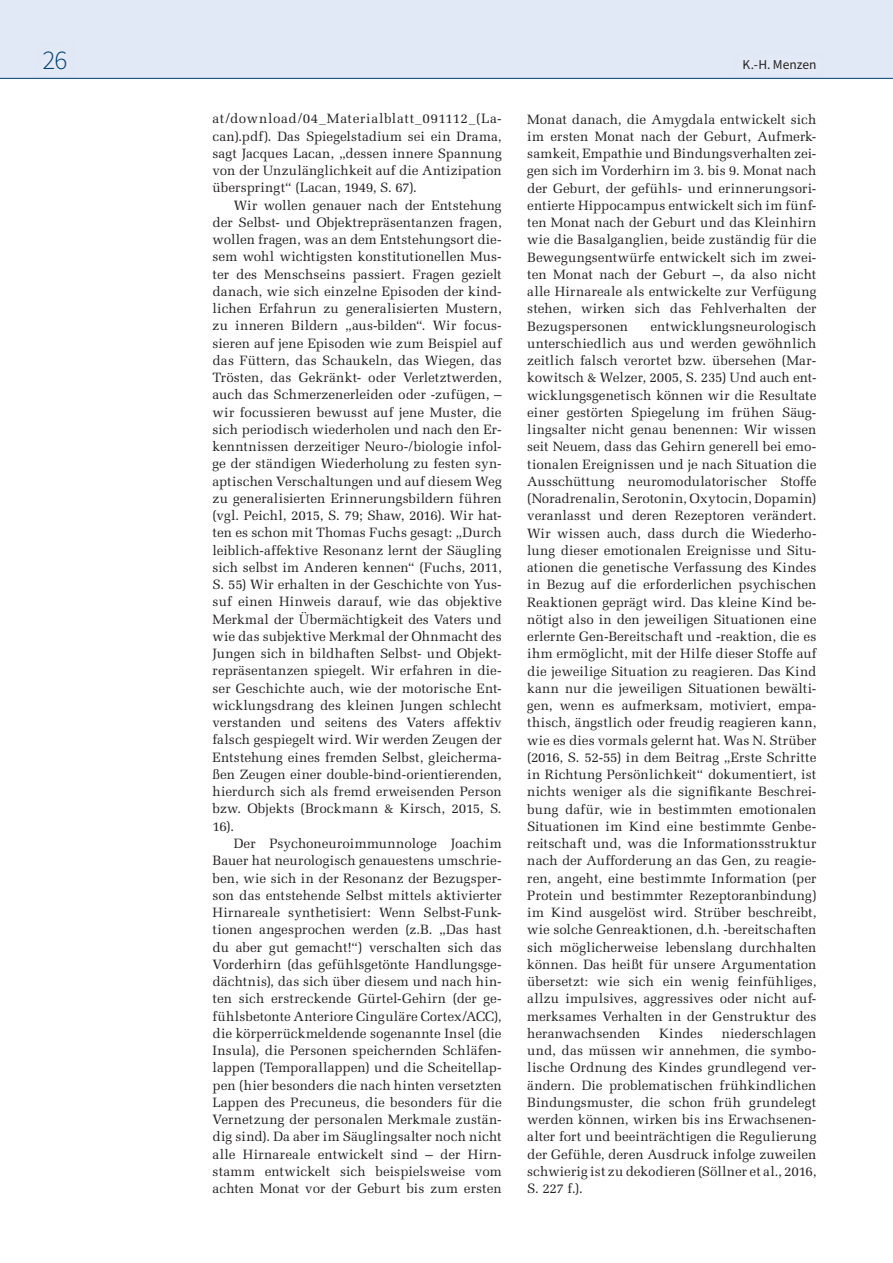
<style>
.page{position:relative;width:893px;height:1263px;background:#fff}
.page>*{position:absolute;margin:0;border:0;box-sizing:border-box;transform-origin:0 0}
.t1{font:300 27px "Source Sans Pro";color:#004373}
.t2{font:13.5px/17.2px "Melior LT Std";color:#231f20;text-align:justify}
.t3{font:13.5px "Source Sans Pro";color:#231f20}
</style>
<div class="page">
<div style="left:0;top:0;width:893px;height:79px;background:#e1e9f6"></div>
<hr style="left:0;top:78px;width:893px;height:1px;background:#004373">
<h1 class="t1" style="left:42px;top:44px;width:27px">26</h1>
<p class="t3" style="left:743px;top:59px;width:75px">K.-H. Menzen</p>
<p class="t2" style="left:213px;top:111px;width:291px">at/download/04_Materialblatt_091112_(La&shy;can).pdf). Das Spiegelstadium sei ein Drama, sagt Jacques Lacan, „dessen innere Spannung von der Unzulänglichkeit auf die Antizipation überspringt“ (Lacan, 1949, S. 67).</p>
<p class="t2" style="left:213px;top:197px;width:291px;text-indent:21px">Wir wollen genauer nach der Entstehung der Selbst- und Objektrepräsentanzen fragen, wollen fragen, was an dem Entstehungsort die&shy;sem wohl wichtigsten konstitutionellen Mus&shy;ter des Menschseins passiert. Fragen gezielt danach, wie sich einzelne Episoden der kind&shy;lichen Erfahrun zu generalisierten Mustern, zu inneren Bildern „aus-bilden“. Wir focus&shy;sieren auf jene Episoden wie zum Beispiel auf das Füttern, das Schaukeln, das Wiegen, das Trösten, das Gekränkt- oder Verletztwerden, auch das Schmerzenerleiden oder -zufügen, – wir focussieren bewusst auf jene Muster, die sich periodisch wiederholen und nach den Er&shy;kenntnissen derzeitiger Neuro-/biologie infol&shy;ge der ständigen Wiederholung zu festen syn&shy;aptischen Verschaltungen und auf diesem Weg zu generalisierten Erinnerungsbildern führen (vgl. Peichl, 2015, S. 79; Shaw, 2016). Wir hat&shy;ten es schon mit Thomas Fuchs gesagt: „Durch leiblich-affektive Resonanz lernt der Säugling sich selbst im Anderen kennen“ (Fuchs, 2011, S. 55) Wir erhalten in der Geschichte von Yus&shy;suf einen Hinweis darauf, wie das objektive Merkmal der Übermächtigkeit des Vaters und wie das subjektive Merkmal der Ohnmacht des Jungen sich in bildhaften Selbst- und Objekt&shy;repräsentanzen spiegelt. Wir erfahren in die&shy;ser Geschichte auch, wie der motorische Ent&shy;wicklungsdrang des kleinen Jungen schlecht verstanden und seitens des Vaters affektiv falsch gespiegelt wird. Wir werden Zeugen der Entstehung eines fremden Selbst, gleicherma&shy;ßen Zeugen einer double-bind-orientierenden, hierdurch sich als fremd erweisenden Person bzw. Objekts (Brockmann &amp; Kirsch, 2015, S.<br>16).</p>
<p class="t2" style="left:213px;top:836px;width:291px;text-indent:21px">Der Psychoneuroimmunnologe Joachim Bauer hat neurologisch genauestens umschrie&shy;ben, wie sich in der Resonanz der Bezugsper&shy;son das entstehende Selbst mittels aktivierter Hirnareale synthetisiert: Wenn Selbst-Funk&shy;tionen angesprochen werden (z.B. „Das hast du aber gut gemacht!“) verschalten sich das Vorderhirn (das gefühlsgetönte Handlungsge&shy;dächtnis), das sich über diesem und nach hin&shy;ten sich erstreckende Gürtel-Gehirn (der ge&shy;fühlsbetonte Anteriore Cinguläre Cortex/ACC), die körperrückmeldende sogenannte Insel (die Insula), die Personen speichernden Schläfen&shy;lappen (Temporallappen) und die Scheitellap&shy;pen (hier besonders die nach hinten versetzten Lappen des Precuneus, die besonders für die Vernetzung der personalen Merkmale zustän&shy;dig sind). Da aber im Säuglingsalter noch nicht alle Hirnareale entwickelt sind – der Hirn&shy;stamm entwickelt sich beispielsweise vom achten Monat vor der Geburt bis zum ersten</p>
<p class="t2" style="left:527px;top:111px;width:291px">Monat danach, die Amygdala entwickelt sich im ersten Monat nach der Geburt, Aufmerk&shy;samkeit, Empathie und Bindungsverhalten zei&shy;gen sich im Vorderhirn im 3. bis 9. Monat nach der Geburt, der gefühls- und erinnerungsori&shy;entierte Hippocampus entwickelt sich im fünf&shy;ten Monat nach der Geburt und das Kleinhirn wie die Basalganglien, beide zuständig für die Bewegungsentwürfe entwickelt sich im zwei&shy;ten Monat nach der Geburt –, da also nicht alle Hirnareale als entwickelte zur Verfügung stehen, wirken sich das Fehlverhalten der Bezugspersonen</p>
<p class="t2" style="left:527px;top:318px;width:291px;text-indent:123px">entwicklungsneurologisch unterschiedlich aus und werden gewöhnlich zeitlich falsch verortet bzw. übersehen (Mar&shy;kowitsch &amp; Welzer, 2005, S. 235) Und auch ent&shy;wicklungsgenetisch können wir die Resultate einer gestörten Spiegelung im frühen Säug&shy;lingsalter nicht genau benennen: Wir wissen seit Neuem, dass das Gehirn generell bei emo&shy;tionalen Ereignissen und je nach Situation die Ausschüttung neuromodulatorischer Stoffe (Noradrenalin, Serotonin, Oxytocin, Dopamin) veranlasst und deren Rezeptoren verändert.<br>Wir wissen auch, dass durch die Wiederho&shy;lung dieser emotionalen Ereignisse und Situ&shy;ationen die genetische Verfassung des Kindes in Bezug auf die erforderlichen psychischen Reaktionen geprägt wird. Das kleine Kind be&shy;nötigt also in den jeweiligen Situationen eine erlernte Gen-Bereitschaft und -reaktion, die es ihm ermöglicht, mit der Hilfe dieser Stoffe auf die jeweilige Situation zu reagieren. Das Kind kann nur die jeweiligen Situationen bewälti&shy;gen, wenn es aufmerksam, motiviert, empa&shy;thisch, ängstlich oder freudig reagieren kann, wie es dies vormals gelernt hat. Was N. Strüber (2016, S. 52-55) in dem Beitrag „Erste Schritte in Richtung Persönlichkeit“ dokumentiert, ist nichts weniger als die signifikante Beschrei&shy;bung dafür, wie in bestimmten emotionalen Situationen im Kind eine bestimmte Genbe&shy;reitschaft und, was die Informationsstruktur nach der Aufforderung an das Gen, zu reagie&shy;ren, angeht, eine bestimmte Information (per Protein und bestimmter Rezeptoranbindung) im Kind ausgelöst wird. Strüber beschreibt, wie solche Genreaktionen, d.h. -bereitschaften sich möglicherweise lebenslang durchhalten können. Das heißt für unsere Argumentation übersetzt: wie sich ein wenig feinfühliges, allzu impulsives, aggressives oder nicht auf&shy;merksames Verhalten in der Genstruktur des heranwachsenden</p>
<p class="t2" style="left:527px;top:1026px;width:291px;text-indent:194px">niederschlagen und, das müssen wir annehmen, die symbo&shy;lische Ordnung des Kindes grundlegend ver&shy;ändern. Die problematischen frühkindlichen Bindungsmuster, die schon früh grundelegt werden können, wirken bis ins Erwachsenen&shy;alter fort und beeinträchtigen die Regulierung der Gefühle, deren Ausdruck infolge zuweilen schwierig ist zu dekodieren (Söllner et al., 2016, S. 227 f.).</p>
<p class="t2" style="left:659px;top:1026px;width:45px">Kindes</p>
</div>
